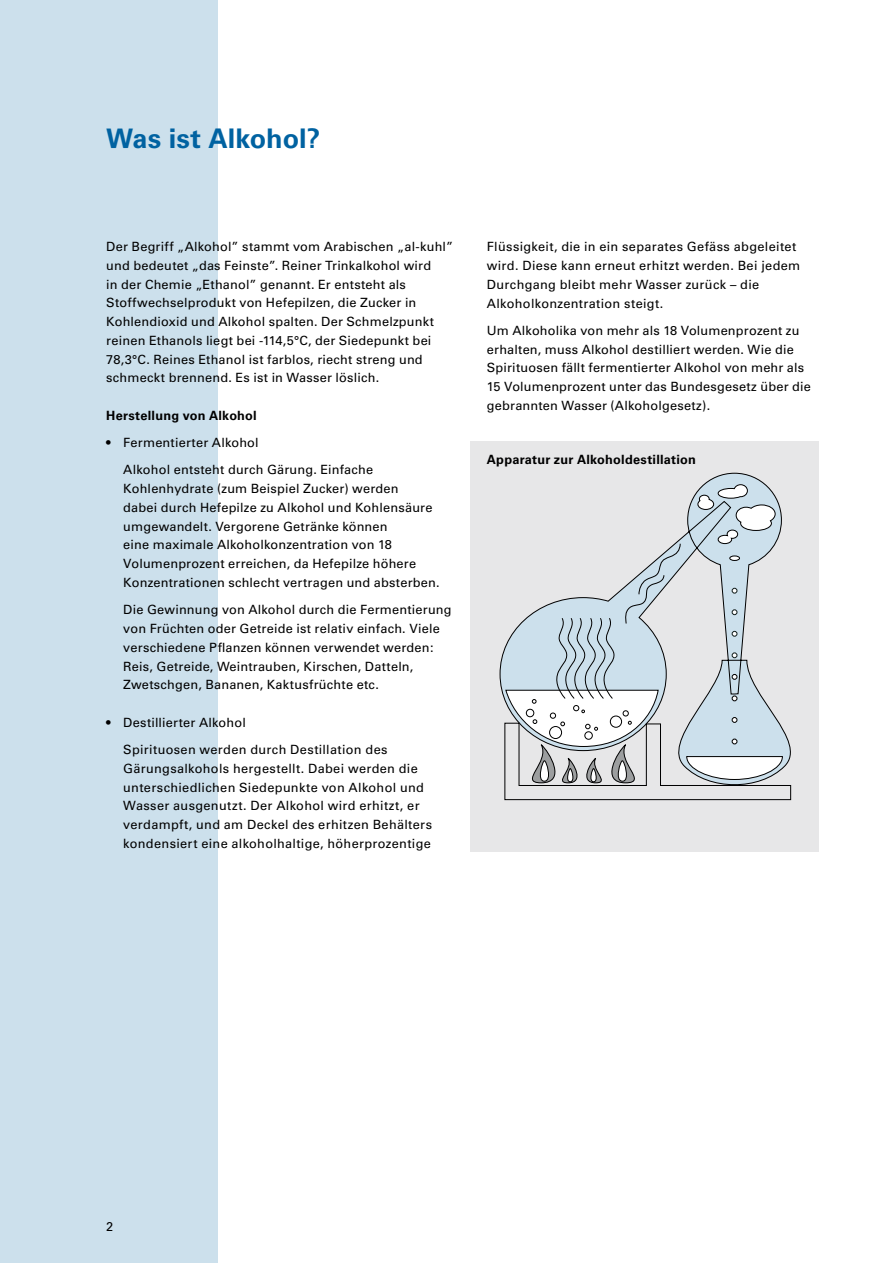
<style>
.page{position:relative;width:893px;height:1263px;background:#fff}
.page>*{position:absolute;margin:0;border:0;box-sizing:border-box;transform-origin:0 0}
.t1{font:700 27px "Univers";color:#0062a1}
.t2{font:12.75px/18.8px "Univers";letter-spacing:.015em;color:#000}
.t3{font:700 12.75px "Univers";letter-spacing:.02em;color:#000}
</style>
<div class="page">
<div style="left:0;top:0;width:218px;height:1263px;background:#cce0ec"></div>
<div style="left:470px;top:441px;width:349px;height:411px;background:#e7e7e8"></div>
<svg style="left:504px;top:473px;width:288px;height:327px"></svg>
<h1 class="t1" style="left:106px;top:122px;width:215px">Was ist Alkohol?</h1>
<p class="t2" style="left:106px;top:237px;width:348px">Der Begriff „Alkohol” stammt vom Arabischen „al-kuhl” und bedeutet „das Feinste”. Reiner Trinkalkohol wird<br>in der Chemie „Ethanol” genannt. Er entsteht als Stoffwechselprodukt von Hefepilzen, die Zucker in Kohlendioxid und Alkohol spalten. Der Schmelzpunkt reinen Ethanols liegt bei -114,5°C, der Siedepunkt bei 78,3°C. Reines Ethanol ist farblos, riecht streng und schmeckt brennend. Es ist in Wasser löslich.</p>
<p class="t3" style="left:106px;top:408px;width:152px">Herstellung von Alkohol</p>
<p class="t2" style="left:123px;top:429px;width:251px;line-height:27.3px;text-indent:-17px">• Fermentierter Alkohol<br>Alkohol entsteht durch Gärung. Einfache</p>
<p class="t2" style="left:123px;top:479px;width:318px">Kohlenhydrate (zum Beispiel Zucker) werden<br>dabei durch Hefepilze zu Alkohol und Kohlensäure umgewandelt. Vergorene Getränke können<br>eine maximale Alkoholkonzentration von 18<br>Volumenprozent erreichen, da Hefepilze höhere Konzentrationen schlecht vertragen und absterben.</p>
<p class="t2" style="left:123px;top:600px;width:330px">Die Gewinnung von Alkohol durch die Fermentierung von Früchten oder Getreide ist relativ einfach. Viele verschiedene Pflanzen können verwendet werden:<br>Reis, Getreide, Weintrauben, Kirschen, Datteln, Zwetschgen, Bananen, Kaktusfrüchte etc.</p>
<p class="t2" style="left:123px;top:709px;width:266px;line-height:27.3px;text-indent:-17px">• Destillierter Alkohol<br>Spirituosen werden durch Destillation des</p>
<p class="t2" style="left:123px;top:759px;width:310px">Gärungsalkohols hergestellt. Dabei werden die unterschiedlichen Siedepunkte von Alkohol und Wasser ausgenutzt. Der Alkohol wird erhitzt, er verdampft, und am Deckel des erhitzen Behälters kondensiert eine alkoholhaltige, höherprozentige</p>
<p class="t2" style="left:487px;top:237px;width:315px">Flüssigkeit, die in ein separates Gefäss abgeleitet wird. Diese kann erneut erhitzt werden. Bei jedem Durchgang bleibt mehr Wasser zurück – die Alkoholkonzentration steigt.</p>
<p class="t2" style="left:487px;top:321px;width:326px">Um Alkoholika von mehr als 18 Volumenprozent zu erhalten, muss Alkohol destilliert werden. Wie die Spirituosen fällt fermentierter Alkohol von mehr als 15 Volumenprozent unter das Bundesgesetz über die gebrannten Wasser (Alkoholgesetz).</p>
<p class="t3" style="left:487px;top:452px;width:211px">Apparatur zur Alkoholdestillation</p>
<p class="t2" style="left:106px;top:1217px;width:9px">2</p>
</div>
